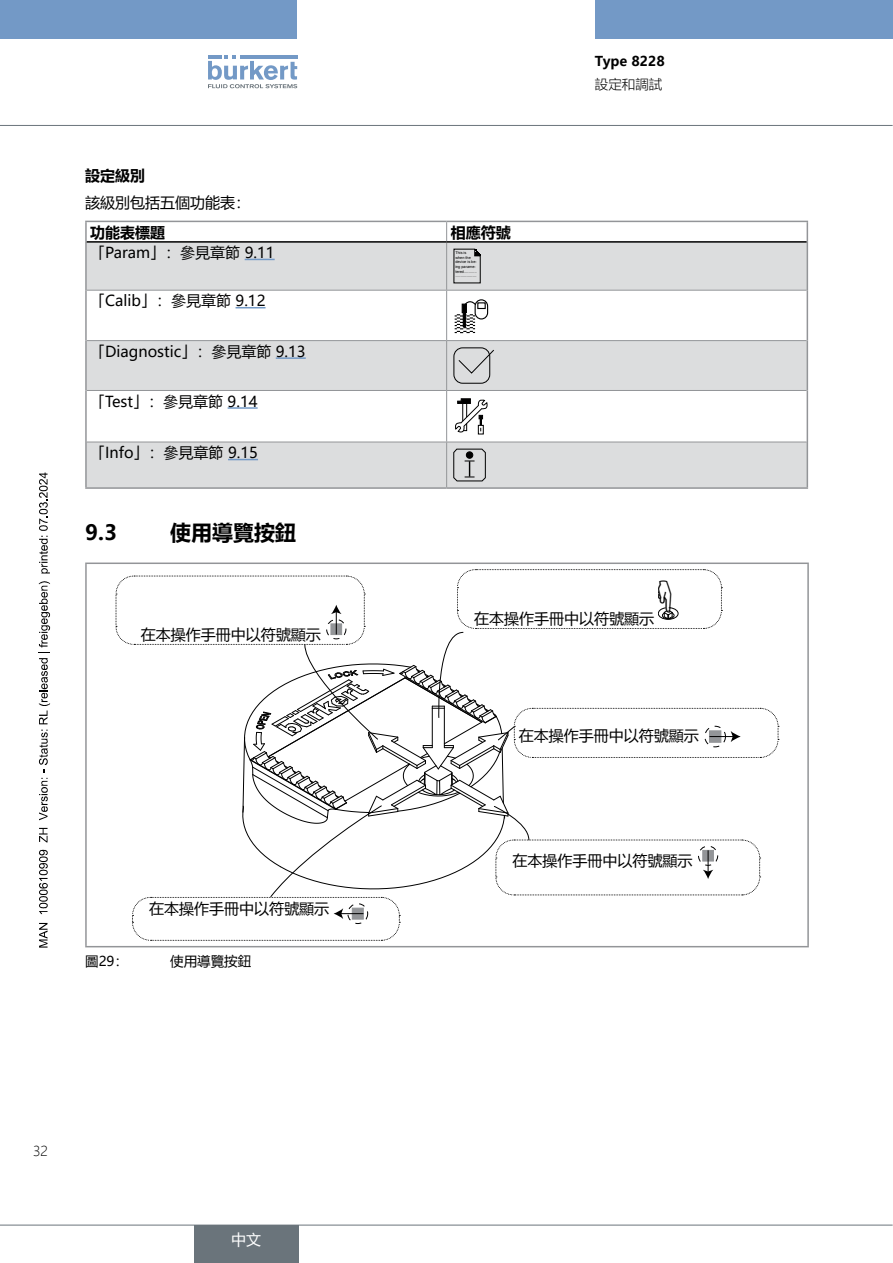
<style>
.page{position:relative;width:893px;height:1263px;background:#fff}
.page>*{position:absolute;margin:0;border:0;box-sizing:border-box;transform-origin:0 0}
.t1{font:700 21px "Microsoft Ya Hei";color:#000}
.t2{font:15px "Microsoft Ya Hei";color:#000}
.t3{font:700 15px "Microsoft Ya Hei";color:#000}
.t4{font:15px "Microsoft Ya Hei";color:#fff}
.t5{font:13.5px "Microsoft Ya Hei";color:#000}
.t6{font:700 13.5px "Microsoft Ya Hei";color:#000}
.t7{font:300 13.5px "Microsoft Ya Hei";color:#000}
.t8{font:3.9px/4.7px "Arial";color:#000}
</style>
<div class="page">
<div style="left:0;top:0;width:297px;height:38px;background:#7399c6"></div>
<div style="left:595px;top:0;width:298px;height:38px;background:#7399c6"></div>
<svg style="left:208px;top:55px;width:89px;height:33px"></svg>
<hr style="left:0;top:125px;width:893px;height:1px;background:#6a747b">
<div style="left:87px;top:243px;width:720px;height:244px;background:#dcddde"></div>
<svg style="left:87px;top:291px;width:720px;height:151px"></svg>
<hr style="left:85px;top:221px;width:362px;height:1px;background:#939598">
<hr style="left:85px;top:222px;width:2px;height:20px;background:#939598">
<hr style="left:447px;top:221px;width:361px;height:1px;background:#939598">
<svg style="left:807px;top:222px;width:1px;height:20px"></svg>
<hr style="left:85px;top:242px;width:2px;height:48px;background:#939598">
<hr style="left:807px;top:242px;width:1px;height:48px;background:#939598">
<hr style="left:85px;top:290px;width:2px;height:51px;background:#939598">
<hr style="left:807px;top:290px;width:1px;height:51px;background:#939598">
<hr style="left:85px;top:341px;width:2px;height:49px;background:#939598">
<hr style="left:807px;top:341px;width:1px;height:49px;background:#939598">
<hr style="left:85px;top:390px;width:2px;height:52px;background:#939598">
<hr style="left:807px;top:390px;width:1px;height:52px;background:#939598">
<hr style="left:85px;top:442px;width:2px;height:45px;background:#939598">
<hr style="left:807px;top:442px;width:1px;height:45px;background:#939598">
<hr style="left:85px;top:487px;width:362px;height:2px;background:#939598">
<hr style="left:447px;top:487px;width:361px;height:2px;background:#939598">
<svg style="left:446px;top:222px;width:1px;height:19px"></svg>
<hr style="left:446px;top:243px;width:1px;height:47px;background:#939598">
<hr style="left:87px;top:290px;width:360px;height:1px;background:#939598">
<hr style="left:447px;top:290px;width:360px;height:1px;background:#939598">
<hr style="left:446px;top:291px;width:1px;height:49px;background:#939598">
<hr style="left:87px;top:340px;width:360px;height:1px;background:#939598">
<hr style="left:447px;top:340px;width:360px;height:1px;background:#939598">
<hr style="left:446px;top:341px;width:1px;height:49px;background:#939598">
<hr style="left:87px;top:390px;width:360px;height:1px;background:#939598">
<hr style="left:447px;top:390px;width:360px;height:1px;background:#939598">
<hr style="left:446px;top:391px;width:1px;height:51px;background:#939598">
<hr style="left:87px;top:442px;width:360px;height:1px;background:#939598">
<hr style="left:447px;top:442px;width:360px;height:1px;background:#939598">
<hr style="left:446px;top:442px;width:1px;height:45px;background:#939598">
<hr style="left:87px;top:241px;width:360px;height:2px;background:#000">
<hr style="left:447px;top:241px;width:360px;height:2px;background:#000">
<hr style="left:245px;top:259px;width:30px;height:1px;background:#7399c6">
<svg style="left:453px;top:248px;width:28px;height:36px"></svg>
<hr style="left:236px;top:307px;width:30px;height:1px;background:#7399c6">
<svg style="left:455px;top:298px;width:22px;height:35px"></svg>
<div style="left:475px;top:299px;width:13px;height:20px;border:1px solid #000;border-radius:6px"></div>
<div style="left:477px;top:302px;width:9px;height:7px;border:1px solid #000"></div>
<hr style="left:276px;top:357px;width:30px;height:2px;background:#7399c6">
<div style="left:453px;top:347px;width:37px;height:37px;border:1px solid #000;border-radius:9px"></div>
<svg style="left:458px;top:349px;width:37px;height:25px"></svg>
<hr style="left:228px;top:407px;width:30px;height:2px;background:#7399c6">
<svg style="left:454px;top:398px;width:35px;height:37px"></svg>
<hr style="left:228px;top:459px;width:30px;height:1px;background:#7399c6">
<svg style="left:453px;top:448px;width:33px;height:34px"></svg>
<hr style="left:85px;top:562px;width:724px;height:2px;background:#939598">
<hr style="left:85px;top:564px;width:2px;height:382px;background:#939598">
<hr style="left:807px;top:564px;width:2px;height:382px;background:#939598">
<hr style="left:85px;top:946px;width:724px;height:1px;background:#939598">
<hr style="left:0;top:1225px;width:893px;height:1px;background:#6a747b">
<div style="left:194px;top:1225px;width:104px;height:38px;background:#6a747b"></div>
<svg style="left:39px;top:923px;width:9px;height:24px"></svg>
<svg style="left:39px;top:850px;width:9px;height:64px"></svg>
<svg style="left:39px;top:828px;width:9px;height:14px"></svg>
<svg style="left:39px;top:581px;width:11px;height:239px"></svg>
<svg style="left:39px;top:472px;width:11px;height:101px"></svg>
<svg style="left:115px;top:569px;width:664px;height:372px"></svg>
<p class="t6" style="left:595px;top:52px;width:71px">Type 8228</p>
<p class="t3" style="left:85px;top:165px;width:61px">設定級別</p>
<p class="t2" style="left:85px;top:192px;width:167px">該級別包括五個功能表：</p>
<p class="t3" style="left:90px;top:222px;width:77px">功能表標題</p>
<p class="t3" style="left:451px;top:222px;width:61px">相應符號</p>
<p class="t2" style="left:90px;top:243px;width:186px">「Param」：參見章節 9.11</p>
<p class="t8" style="left:455px;top:251px;width:23px">This is<br>when the device is be&shy;ing parame&shy;tered............ ....................</p>
<p class="t2" style="left:90px;top:291px;width:177px">「Calib」：參見章節 9.12</p>
<p class="t2" style="left:90px;top:341px;width:217px">「Diagnostic」：參見章節 9.13</p>
<p class="t2" style="left:90px;top:391px;width:169px">「Test」：參見章節 9.14</p>
<p class="t2" style="left:90px;top:443px;width:169px">「Info」：參見章節 9.15</p>
<h1 class="t1" style="left:85px;top:517px;width:33px">9.3</h1>
<h1 class="t1" style="left:170px;top:517px;width:128px">使用導覽按鈕</h1>
<p class="t7" style="left:595px;top:76px;width:69px">設定和調試</p>
<p class="t2" style="left:141px;top:624px;width:181px">在本操作手冊中以符號顯示</p>
<p class="t2" style="left:149px;top:898px;width:182px">在本操作手冊中以符號顯示</p>
<p class="t5" style="left:85px;top:952px;width:44px">圖29：</p>
<p class="t5" style="left:170px;top:952px;width:82px">使用導覽按鈕</p>
<p class="t2" style="left:474px;top:608px;width:181px">在本操作手冊中以符號顯示</p>
<p class="t2" style="left:519px;top:725px;width:181px">在本操作手冊中以符號顯示</p>
<p class="t2" style="left:512px;top:850px;width:181px">在本操作手冊中以符號顯示</p>
<p class="t7" style="left:33px;top:1142px;width:17px">32</p>
<p class="t4" style="left:231px;top:1230px;width:31px">中文</p>
</div>
